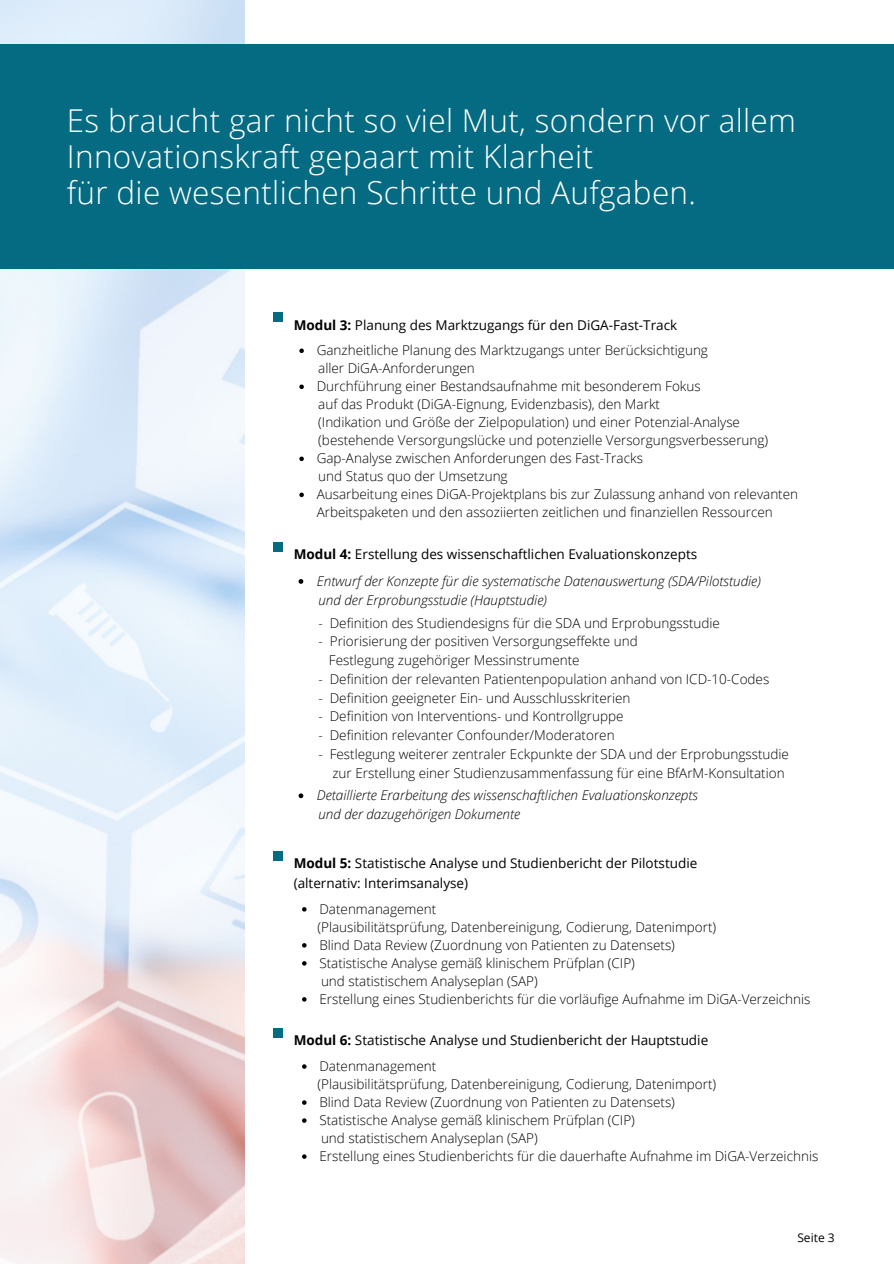
<style>
.page{position:relative;width:894px;height:1264px;background:#fff}
.page>*{position:absolute;margin:0;border:0;box-sizing:border-box;transform-origin:0 0}
.t1{font:300 31.5px/36px "Open Sans";letter-spacing:.01em;color:#fff}
.t2{font:300 13.5px/18px "Open Sans";color:#000}
.t3{font:13.5px/20.2px "Open Sans";color:#000}
.t4{font:italic 300 13.5px/18.8px "Open Sans";color:#000}
.t5{font:12px "Open Sans";color:#000}
.s1{font-weight:700}
.s2{font-weight:400}
.s3{font-weight:300}
</style>
<div class="page">
<img style="left:0;top:0;width:244px;height:1263px">
<div style="left:0;top:44px;width:893px;height:225px;background:#056b82"></div>
<div style="left:273px;top:312px;width:10px;height:10px;background:#056b82"></div>
<div style="left:273px;top:542px;width:10px;height:10px;background:#056b82"></div>
<div style="left:273px;top:851px;width:10px;height:9px;background:#056b82"></div>
<svg style="left:299px;top:348px;width:5px;height:5px"></svg>
<svg style="left:299px;top:384px;width:5px;height:5px"></svg>
<svg style="left:299px;top:456px;width:5px;height:5px"></svg>
<svg style="left:299px;top:492px;width:5px;height:5px"></svg>
<svg style="left:302px;top:907px;width:4px;height:4px"></svg>
<svg style="left:302px;top:943px;width:4px;height:4px"></svg>
<svg style="left:302px;top:961px;width:4px;height:4px"></svg>
<svg style="left:302px;top:997px;width:4px;height:4px"></svg>
<div style="left:273px;top:1028px;width:10px;height:9px;background:#056b82"></div>
<svg style="left:302px;top:1064px;width:4px;height:4px"></svg>
<svg style="left:302px;top:1100px;width:4px;height:4px"></svg>
<svg style="left:302px;top:1118px;width:4px;height:4px"></svg>
<svg style="left:302px;top:1154px;width:4px;height:4px"></svg>
<svg style="left:298px;top:579px;width:5px;height:5px"></svg>
<svg style="left:298px;top:793px;width:5px;height:5px"></svg>
<h1 class="t1" style="left:67px;top:101px;width:730px">Es braucht gar nicht so viel Mut, sondern vor allem<br>Innovationskraft gepaart mit Klarheit<br>für die wesentlichen Schritte und Aufgaben.</h1>
<p class="t2" style="left:316px;top:311px;width:392px;line-height:25.7px;text-indent:-23px"><span class="s1">Modul 3:</span> <span class="s2">Planung des Marktzugangs für den DiGA-Fast-Track<br></span>Ganzheitliche Planung des Marktzugangs unter Berücksichtigung</p>
<p class="t2" style="left:316px;top:359px;width:483px">aller DiGA-Anforderungen<br>Durchführung einer Bestandsaufnahme mit besonderem Fokus<br>auf das Produkt (DiGA-Eignung, Evidenzbasis), den Markt<br>(Indikation und Größe der Zielpopulation) und einer Potenzial-Analyse (bestehende Versorgungslücke und potenzielle Versorgungsverbesserung)<br>Gap-Analyse zwischen Anforderungen des Fast-Tracks<br>und Status quo der Umsetzung<br>Ausarbeitung eines DiGA-Projektplans bis zur Zulassung anhand von relevanten Arbeitspaketen und den assoziierten zeitlichen und finanziellen Ressourcen</p>
<p class="t3" style="left:293px;top:544px;width:405px"><span class="s1">Modul 4:</span> Erstellung des wissenschaftlichen Evaluationskonzepts</p>
<p class="t4" style="left:317px;top:571px;width:445px">Entwurf der Konzepte für die systematische Datenauswertung (SDA/Pilotstudie) und der Erprobungsstudie (Hauptstudie)</p>
<p class="t2" style="left:318px;top:613px;width:403px">- Definition des Studiendesigns für die SDA und Erprobungsstudie</p>
<p class="t2" style="left:329px;top:631px;width:310px;line-height:18.8px;text-indent:-11px">- Priorisierung der positiven Versorgungseffekte und<br>Festlegung zugehöriger Messinstrumente</p>
<p class="t2" style="left:318px;top:669px;width:452px">- Definition der relevanten Patientenpopulation anhand von ICD-10-Codes</p>
<p class="t2" style="left:318px;top:688px;width:313px">- Definition geeigneter Ein- und Ausschlusskriterien</p>
<p class="t2" style="left:318px;top:707px;width:306px">- Definition von Interventions- und Kontrollgruppe</p>
<p class="t2" style="left:318px;top:726px;width:298px">- Definition relevanter Confounder/Moderatoren</p>
<p class="t2" style="left:332px;top:744px;width:458px;line-height:18.8px;text-indent:-14px">- Festlegung weiterer zentraler Eckpunkte der SDA und der Erprobungsstudie zur Erstellung einer Studienzusammenfassung für eine BfArM-Konsultation</p>
<p class="t4" style="left:317px;top:785px;width:382px">Detaillierte Erarbeitung des wissenschaftlichen Evaluationskonzepts und der dazugehörigen Dokumente</p>
<p class="t3" style="left:293px;top:852px;width:405px"><span class="s1">Modul 5:</span> Statistische Analyse und Studienbericht der Pilotstudie (alternativ: Interimsanalyse)</p>
<p class="t2" style="left:317px;top:899px;width:494px">Datenmanagement<br>(Plausibilitätsprüfung, Datenbereinigung, Codierung, Datenimport)<br>Blind Data Review (Zuordnung von Patienten zu Datensets)<br>Statistische Analyse gemäß klinischem Prüfplan (CIP)<br>und statistischem Analyseplan (SAP)<br>Erstellung eines Studienberichts für die vorläufige Aufnahme im DiGA-Verzeichnis</p>
<p class="t3" style="left:319px;top:1027px;width:390px;line-height:25.7px;text-indent:-26px"><span class="s1">Modul 6:</span> Statistische Analyse und Studienbericht der Hauptstudie<br><span class="s3">Datenmanagement</span></p>
<p class="t2" style="left:317px;top:1074px;width:502px">(Plausibilitätsprüfung, Datenbereinigung, Codierung, Datenimport)<br>Blind Data Review (Zuordnung von Patienten zu Datensets)<br>Statistische Analyse gemäß klinischem Prüfplan (CIP)<br>und statistischem Analyseplan (SAP)<br>Erstellung eines Studienberichts für die dauerhafte Aufnahme im DiGA-Verzeichnis</p>
<p class="t5" style="left:797px;top:1228px;width:39px">Seite 3</p>
</div>
